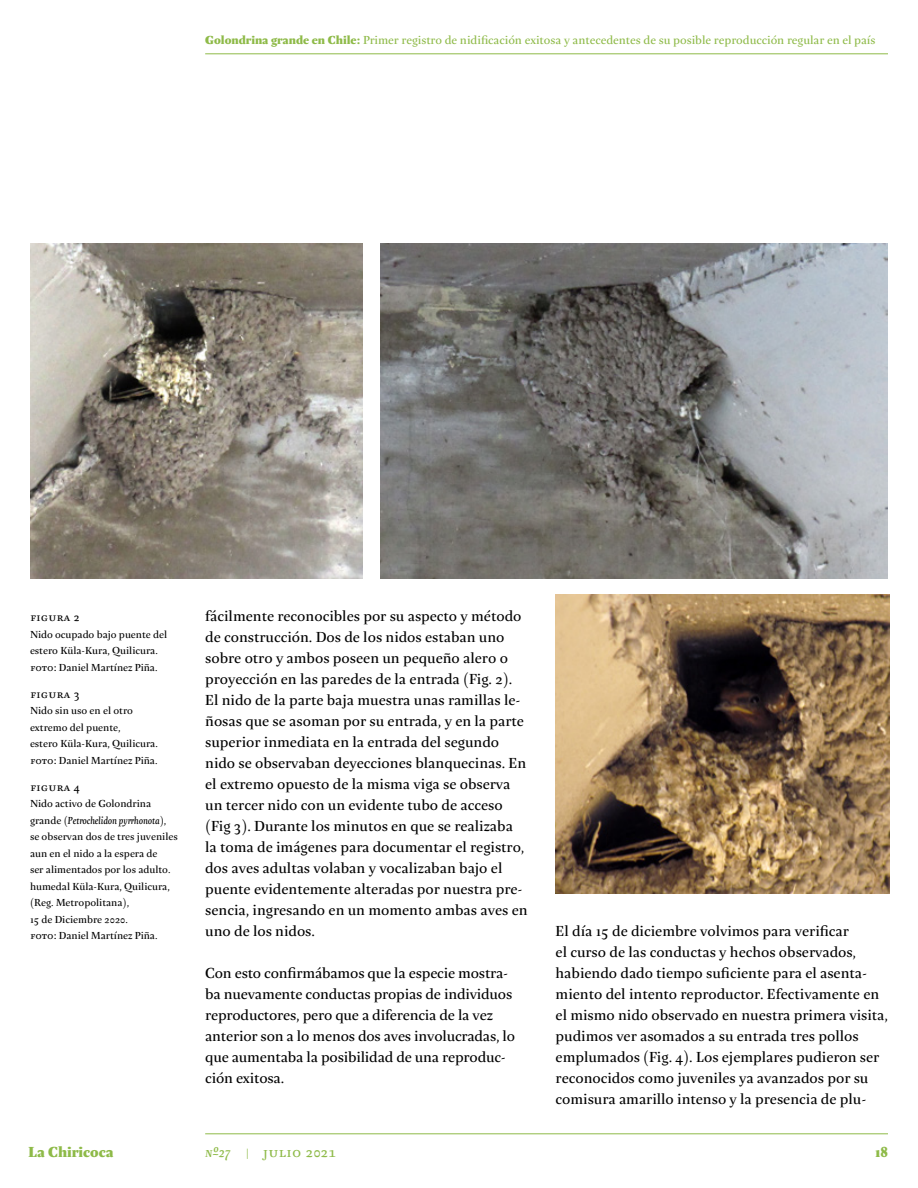
<style>
.page{position:relative;width:918px;height:1188px;background:#fff}
.page>*{position:absolute;margin:0;border:0;box-sizing:border-box;transform-origin:0 0}
.t1{font:15px/21px "Queltehue Pro Gris";color:#000}
.t2{font:15px "Queltehue Pro";color:#8eba48}
.t3{font:15px "Queltehue Pro Super Negra";color:#8eba48}
.t4{font:12px "Queltehue Pro Gris";color:#8eba48}
.t5{font:12px "Queltehue Pro";color:#000}
.t6{font:10.5px/16.5px "Queltehue Pro Gris";color:#000}
.t7{font:italic 10.5px "Queltehue Pro";color:#000}
.s1{font-family:"Queltehue Pro Super Negra"}
.s2{font-family:"Queltehue Pro"}
.s3{font-family:"Queltehue Pro Gris";font-style:normal}
.s4{font-style:italic}
</style>
<div class="page">
<hr style="left:205px;top:1134px;width:683px;height:1px;background:#8eba48">
<hr style="left:205px;top:54px;width:683px;height:1px;background:#8eba48">
<img style="left:30px;top:243px;width:332px;height:336px">
<img style="left:380px;top:243px;width:508px;height:336px">
<img style="left:556px;top:594px;width:334px;height:300px">
<p class="t4" style="left:205px;top:34px;width:672px"><span class="s1">Golondrina grande en Chile:</span> Primer registro de nidificación exitosa y antecedentes de su posible reproducción regular en el país</p>
<p class="t5" style="left:30px;top:610px;width:51px">figura 2</p>
<p class="t6" style="left:30px;top:626px;width:139px">Nido ocupado bajo puente del estero Küla-Kura, Quilicura. <span class="s2">foto:</span> Daniel Martínez Piña.</p>
<p class="t5" style="left:30px;top:686px;width:51px">figura 3</p>
<p class="t6" style="left:30px;top:703px;width:129px">Nido sin uso en el otro extremo del puente,<br>estero Küla-Kura, Quilicura. <span class="s2">foto:</span> Daniel Martínez Piña.</p>
<p class="t5" style="left:30px;top:779px;width:51px">figura 4</p>
<p class="t6" style="left:30px;top:796px;width:123px">Nido activo de Golondrina</p>
<p class="t7" style="left:30px;top:814px;width:138px"><span class="s3">grande (</span>Petrochelidon pyrrhonota<span class="s3">),</span></p>
<p class="t6" style="left:30px;top:829px;width:149px">se observan dos de tres juveniles aun en el nido a la espera de<br>ser alimentados por los adulto. humedal Küla-Kura, Quilicura, (Reg. Metropolitana),<br>15 de Diciembre 2020.<br><span class="s2">foto:</span> Daniel Martínez Piña.</p>
<p class="t1" style="left:205px;top:606px;width:324px">fácilmente reconocibles por su aspecto y método de construcción. Dos de los nidos estaban uno sobre otro y ambos poseen un pequeño alero o proyección en las paredes de la entrada (Fig. 2).<br>El nido de la parte baja muestra unas ramillas le&shy;ñosas que se asoman por su entrada, y en la parte superior inmediata en la entrada del segundo nido se observaban deyecciones blanquecinas. En el extremo opuesto de la misma viga se observa un tercer nido con un evidente tubo de acceso (Fig 3). Durante los minutos en que se realizaba la toma de imágenes para documentar el registro, dos aves adultas volaban y vocalizaban bajo el puente evidentemente alteradas por nuestra pre&shy;sencia, ingresando en un momento ambas aves en uno de los nidos.</p>
<p class="t1" style="left:205px;top:963px;width:311px">Con esto confirmábamos que la especie mostra&shy;ba nuevamente conductas propias de individuos reproductores, pero que a diferencia de la vez anterior son a lo menos dos aves involucradas, lo que aumentaba la posibilidad de una reproduc&shy;ción exitosa.</p>
<p class="t1" style="left:556px;top:921px;width:334px">El día 15 de diciembre volvimos para verificar<br>el curso de las conductas y hechos observados, habiendo dado tiempo suficiente para el asenta&shy;miento del intento reproductor. Efectivamente en el mismo nido observado en nuestra primera visita, pudimos ver asomados a su entrada tres pollos emplumados (Fig. 4). Los ejemplares pudieron ser reconocidos como juveniles ya avanzados por su comisura amarillo intenso y la presencia de plu-</p>
<p class="t3" style="left:28px;top:1145px;width:87px">La Chiricoca</p>
<p class="t2" style="left:205px;top:1144px;width:132px"><span class="s4">Nº27</span> | julio 2021</p>
<p class="t3" style="left:875px;top:1145px;width:14px">18</p>
</div>
